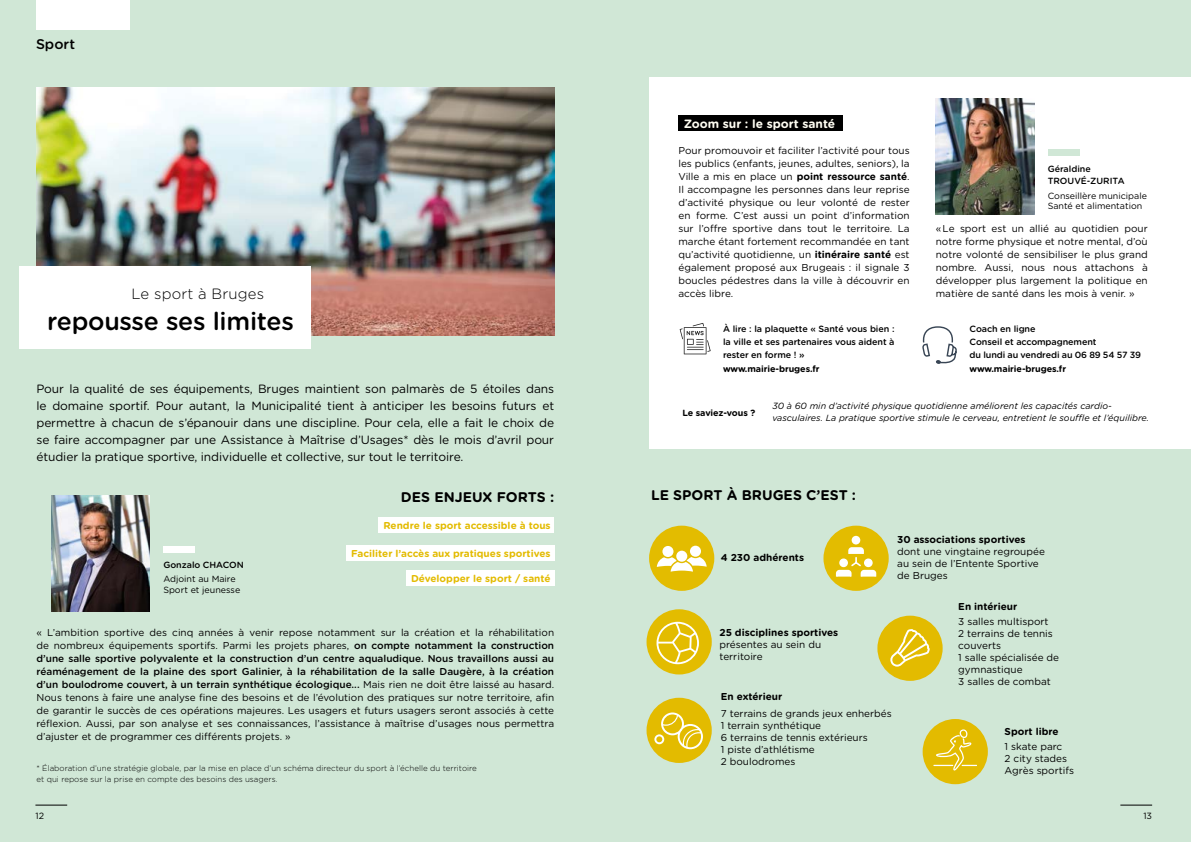
<style>
.page{position:relative;width:1191px;height:842px;background:#d0e7d6}
.page>*{position:absolute;margin:0;border:0;box-sizing:border-box;transform-origin:0 0}
.t1{font:500 25px "Gotham Rounded";letter-spacing:-.01em;color:#000}
.t2{font:300 14.9px "Gotham Rounded";letter-spacing:.01em;color:#000}
.t3{font:700 14px "Gotham Rounded";color:#000}
.t4{font:500 14px "Gotham Rounded";color:#000}
.t5{font:12px/17px "Gotham Rounded";letter-spacing:-.01em;color:#000;text-align:justify}
.t6{font:700 12px "Gotham Rounded";color:#fffef3}
.t7{font:10px/13px "Gotham Rounded";color:#000}
.t8{font:700 10px "Gotham Rounded";color:#000}
.t9{font:700 10px "Gotham Rounded";color:#e3bb00}
.t10{font:italic 9px/12px "Gotham Rounded";color:#000}
.t11{font:500 9px/13px "Gotham Rounded";letter-spacing:-.01em;color:#000;text-align:justify}
.t12{font:700 9px "Gotham Rounded";letter-spacing:-.01em;color:#000}
.t13{font:9px "Gotham Rounded";color:#000}
.t14{font:8.9px/10.4px "Gotham Rounded";color:#000}
.t15{font:500 8.9px/11.9px "Gotham Rounded";color:#000}
.t16{font:300 8px/11px "Gotham Rounded";color:#000}
.s1{font-weight:500}
.s2{font-weight:700}
</style>
<div class="page">
<hr style="left:35px;top:805px;width:32px;height:1px;background:#000">
<img style="left:36px;top:87px;width:518px;height:248px">
<div style="left:19px;top:266px;width:291px;height:83px;background:#fff"></div>
<div style="left:36px;top:0;width:94px;height:29px;background:#fff"></div>
<img style="left:51px;top:496px;width:99px;height:115px">
<div style="left:164px;top:546px;width:31px;height:6px;background:#fff"></div>
<div style="left:378px;top:517px;width:176px;height:16px;background:#fff"></div>
<div style="left:346px;top:545px;width:208px;height:16px;background:#fff"></div>
<div style="left:406px;top:569px;width:148px;height:16px;background:#fff"></div>
<hr style="left:1120px;top:805px;width:32px;height:1px;background:#000">
<div style="left:649px;top:526px;width:65px;height:65px;background:#e3bc00;border-radius:50%"></div>
<svg style="left:657px;top:557px;width:49px;height:15px"></svg>
<div style="left:690px;top:546px;width:11px;height:11px;background:#fff;border-radius:50%"></div>
<div style="left:662px;top:546px;width:11px;height:11px;background:#fff;border-radius:50%"></div>
<div style="left:676px;top:551px;width:11px;height:11px;background:#fff;border-radius:50%"></div>
<div style="left:823px;top:526px;width:65px;height:65px;background:#e3bc00;border-radius:50%"></div>
<div style="left:646px;top:609px;width:65px;height:65px;background:#e3bc00;border-radius:50%"></div>
<div style="left:877px;top:616px;width:65px;height:65px;background:#e3bb00;border-radius:50%"></div>
<div style="left:646px;top:698px;width:65px;height:65px;background:#e3bb00;border-radius:50%"></div>
<div style="left:922px;top:719px;width:65px;height:65px;background:#e3bb00;border-radius:50%"></div>
<div style="left:649px;top:77px;width:542px;height:371px;background:#fff"></div>
<div style="left:678px;top:116px;width:165px;height:15px;background:#000"></div>
<svg style="left:679px;top:323px;width:31px;height:31px"></svg>
<svg style="left:922px;top:327px;width:35px;height:37px"></svg>
<svg style="left:654px;top:712px;width:49px;height:37px"></svg>
<svg style="left:890px;top:629px;width:39px;height:38px"></svg>
<svg style="left:933px;top:729px;width:44px;height:41px"></svg>
<svg style="left:656px;top:622px;width:43px;height:42px"></svg>
<svg style="left:835px;top:535px;width:42px;height:42px"></svg>
<img style="left:935px;top:99px;width:99px;height:115px">
<div style="left:1048px;top:149px;width:31px;height:6px;background:#d0e7d6"></div>
<h3 class="t4" style="left:36px;top:34px;width:41px">Sport</h3>
<h2 class="t2" style="left:131px;top:284px;width:134px">Le sport à Bruges</h2>
<h1 class="t1" style="left:47px;top:304px;width:248px">repousse ses limites</h1>
<p class="t5" style="left:36px;top:380px;width:519px">Pour la qualité de ses équipements, Bruges maintient son palmarès de 5 étoiles dans le domaine sportif. Pour autant, la Municipalité tient à anticiper les besoins futurs et permettre à chacun de s’épanouir dans une discipline. Pour cela, elle a fait le choix de se faire accompagner par une Assistance à Maîtrise d’Usages* dès le mois d’avril pour étudier la pratique sportive, individuelle et collective, sur tout le territoire.</p>
<h3 class="t3" style="left:401px;top:487px;width:155px">DES ENJEUX FORTS :</h3>
<p class="t9" style="left:383px;top:518px;width:169px">Rendre le sport accessible à tous</p>
<p class="t9" style="left:351px;top:546px;width:201px">Faciliter l’accès aux pratiques sportives</p>
<p class="t9" style="left:411px;top:571px;width:141px">Développer le sport / santé</p>
<p class="t15" style="left:163px;top:558px;width:82px">Gonzalo CHACON</p>
<p class="t14" style="left:163px;top:573px;width:78px">Adjoint au Maire<br>Sport et jeunesse</p>
<p class="t7" style="left:36px;top:625px;width:519px;text-align:justify">« L’ambition sportive des cinq années à venir repose notamment sur la création et la réhabilitation de nombreux équipements sportifs. Parmi les projets phares, <span class="s1">on compte notamment la construction d’une salle sportive polyvalente et la construction d’un centre aqualudique. Nous travaillons aussi au réaménagement de la plaine des sport Galinier, à la réhabilitation de la salle Daugère, à la création d’un boulodrome couvert, à un terrain synthétique écologique...</span> Mais rien ne doit être laissé au hasard.<br>Nous tenons à faire une analyse fine des besoins et de l’évolution des pratiques sur notre territoire, afin de garantir le succès de ces opérations majeures. Les usagers et futurs usagers seront associés à cette réflexion. Aussi, par son analyse et ses connaissances, l’assistance à maîtrise d’usages nous permettra d’ajuster et de programmer ces différents projets. »</p>
<p class="t16" style="left:36px;top:763px;width:442px">* Élaboration d’une stratégie globale, par la mise en place d’un schéma directeur du sport à l’échelle du territoire et qui repose sur la prise en compte des besoins des usagers.</p>
<p class="t13" style="left:35px;top:810px;width:10px">12</p>
<p class="t6" style="left:683px;top:115px;width:153px">Zoom sur : le sport santé</p>
<p class="t7" style="left:678px;top:143px;width:233px;text-align:justify">Pour promouvoir et faciliter l’activité pour tous les publics (enfants, jeunes, adultes, seniors), la Ville a mis en place un <span class="s2">point ressource santé</span>.<br>Il accompagne les personnes dans leur reprise d’activité physique ou leur volonté de rester en forme. C’est aussi un point d’information sur l’offre sportive dans tout le territoire. La marche étant fortement recommandée en tant qu’activité quotidienne, un <span class="s2">itinéraire santé</span> est également proposé aux Brugeais : il signale 3 boucles pédestres dans la ville à découvrir en accès libre.</p>
<p class="t11" style="left:723px;top:322px;width:173px">À lire : la plaquette « Santé vous bien : la ville et ses partenaires vous aident à rester en forme ! »</p>
<p class="t12" style="left:723px;top:362px;width:98px">www.mairie-bruges.fr</p>
<p class="t15" style="left:1047px;top:163px;width:78px">Géraldine<br>TROUVÉ-ZURITA</p>
<p class="t14" style="left:1047px;top:190px;width:101px">Conseillère municipale<br>Santé et alimentation</p>
<p class="t7" style="left:935px;top:221px;width:213px;text-align:justify">« Le sport est un allié au quotidien pour notre forme physique et notre mental, d’où notre volonté de sensibiliser le plus grand nombre. Aussi, nous nous attachons à développer plus largement la politique en matière de santé dans les mois à venir. »</p>
<p class="t11" style="left:969px;top:322px;width:173px;text-align:left">Coach en ligne<br>Conseil et accompagnement<br>du lundi au vendredi au 06 89 54 57 39</p>
<p class="t12" style="left:969px;top:362px;width:98px">www.mairie-bruges.fr</p>
<p class="t12" style="left:682px;top:406px;width:74px">Le saviez-vous ?</p>
<p class="t10" style="left:772px;top:399px;width:378px">30 à 60 min d’activité physique quotidienne améliorent les capacités cardio&shy;vasculaires. La pratique sportive stimule le cerveau, entretient le souffle et l’équilibre.</p>
<h3 class="t3" style="left:651px;top:485px;width:206px">LE SPORT À BRUGES C’EST :</h3>
<p class="t8" style="left:721px;top:551px;width:85px">4 230 adhérents</p>
<p class="t8" style="left:719px;top:625px;width:120px">25 disciplines sportives</p>
<p class="t7" style="left:719px;top:638px;width:103px;line-height:12px">présentes au sein du territoire</p>
<p class="t8" style="left:721px;top:689px;width:63px">En extérieur</p>
<p class="t8" style="left:897px;top:533px;width:130px">30 associations sportives</p>
<p class="t7" style="left:897px;top:545px;width:149px;line-height:12px">dont une vingtaine regroupée au sein de l’Entente Sportive de Bruges</p>
<p class="t8" style="left:958px;top:599px;width:61px">En intérieur</p>
<p class="t7" style="left:958px;top:615px;width:102px;line-height:12px">3 salles multisport<br>2 terrains de tennis couverts<br>1 salle spécialisée de gymnastique<br>3 salles de combat</p>
<p class="t7" style="left:721px;top:707px;width:172px;line-height:12px">7 terrains de grands jeux enherbés<br>1 terrain synthétique<br>6 terrains de tennis extérieurs<br>1 piste d’athlétisme<br>2 boulodromes</p>
<p class="t8" style="left:1004px;top:724px;width:56px">Sport libre</p>
<p class="t7" style="left:1004px;top:740px;width:71px;line-height:12px">1 skate parc<br>2 city stades<br>Agrès sportifs</p>
<p class="t13" style="left:1143px;top:810px;width:10px">13</p>
</div>
